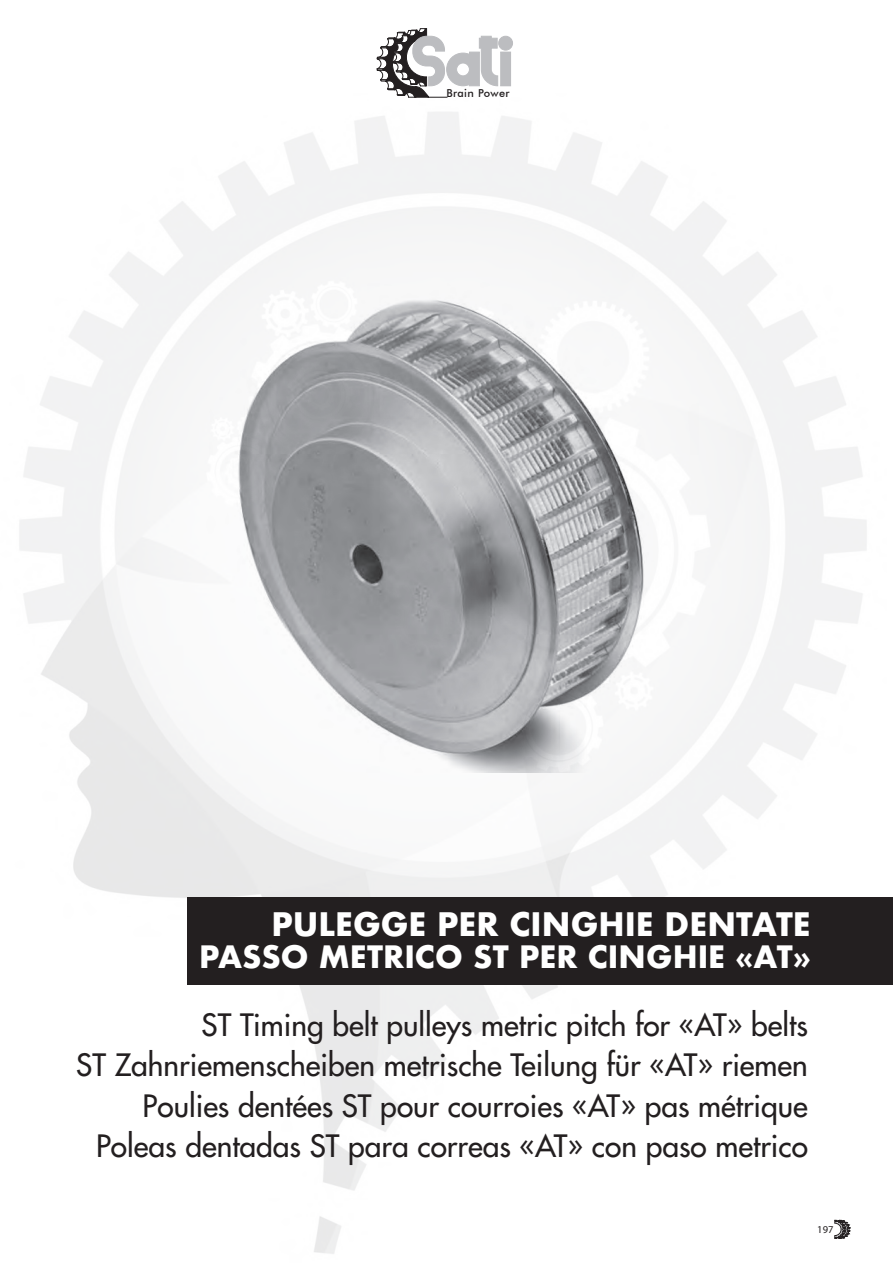
<style>
.page{position:relative;width:893px;height:1263px;background:#fff}
.page>*{position:absolute;margin:0;border:0;box-sizing:border-box;transform-origin:0 0}
.t1{font:700 31.5px "Futura";color:#fff}
.t2{font:30px "Futura";color:#231f20}
.t3{font:700 30px "Futura";color:#fff}
.t4{font:500 10.95px "Futura BT";letter-spacing:.03em;color:#231f20}
.t5{font:10.5px "Myriad Pro";color:#231f20}
</style>
<div class="page">
<img style="left:19px;top:112px;width:868px;height:1142px">
<div style="left:501px;top:52px;width:10px;height:34px;background:#bcbdc0"></div>
<div style="left:500px;top:52px;width:11px;height:34px;border:1px solid #bcbdc0"></div>
<div style="left:499px;top:36px;width:14px;height:14px;background:#bcbdc0;border-radius:50%"></div>
<div style="left:498px;top:36px;width:15px;height:14px;border:1px solid #bcbdc0;border-radius:50%"></div>
<svg style="left:377px;top:28px;width:121px;height:70px"></svg>
<div style="left:187px;top:897px;width:706px;height:87px;background:#231f20"></div>
<img style="left:200px;top:274px;width:498px;height:499px">
<p class="t4" style="left:446px;top:87px;width:65px">Brain Power</p>
<p class="t1" style="left:271px;top:901px;width:541px">PULEGGE PER CINGHIE DENTATE</p>
<p class="t3" style="left:199px;top:935px;width:613px">PASSO METRICO ST PER CINGHIE «AT»</p>
<p class="t2" style="left:202px;top:1006px;width:608px">ST Timing belt pulleys metric pitch for «AT» belts</p>
<p class="t2" style="left:76px;top:1046px;width:733px">ST Zahnriemenscheiben metrische Teilung für «AT» riemen</p>
<p class="t2" style="left:143px;top:1087px;width:667px">Poulies dentées ST pour courroies «AT» pas métrique</p>
<p class="t2" style="left:96px;top:1127px;width:713px">Poleas dentadas ST para correas «AT» con paso metrico</p>
<p class="t5" style="left:817px;top:1222px;width:18px">197</p>
</div>
